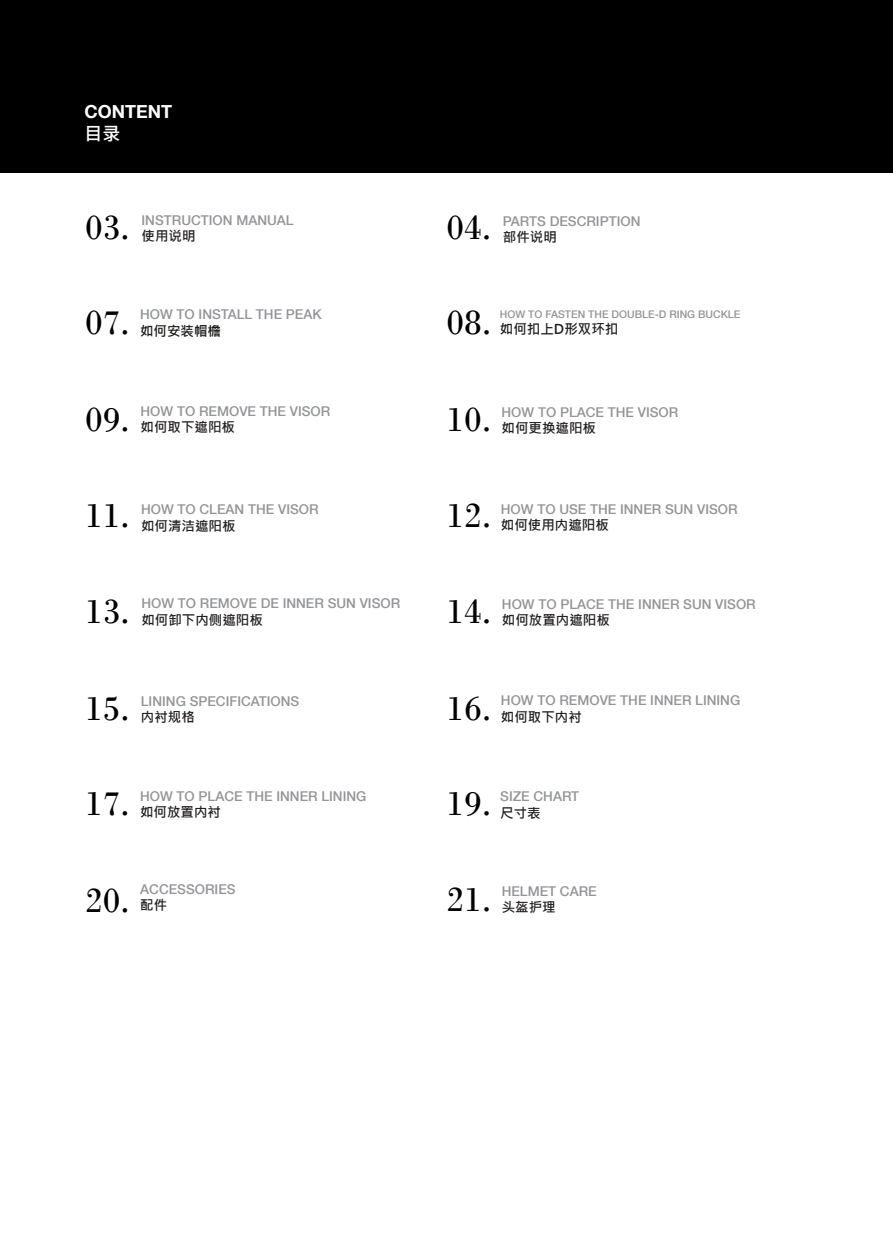
<style>
.page{position:relative;width:893px;height:1259px;background:#fff}
.page>*{position:absolute;margin:0;border:0;box-sizing:border-box;transform-origin:0 0}
.t1{font:36px "Bodoni";color:#000}
.t2{font:700 18px "Helvetica Neue LT Com";color:#fff}
.t3{font:500 18px "Noto Sans SC";color:#fff}
.t4{font:500 13.5px "Helvetica Neue LT Com";color:#939598}
.t5{font:700 13.5px "Microsoft Jheng Hei";color:#231f20}
.t6{font:500 13.5px "Helvetica Neue LT Com";color:#929497}
.t7{font:700 13.5px "Microsoft Jheng Hei";color:#1d1d1b}
.t8{font:500 10.5px "Helvetica Neue LT Com";color:#929497}
</style>
<div class="page">
<div style="left:0;top:0;width:893px;height:172px;background:#000"></div>
<h2 class="t2" style="left:85px;top:100px;width:89px">CONTENT</h2>
<h2 class="t3" style="left:85px;top:123px;width:37px">目录</h2>
<p class="t4" style="left:142px;top:212px;width:154px">INSTRUCTION MANUAL</p>
<p class="t5" style="left:142px;top:228px;width:55px">使用说明</p>
<h1 class="t1" style="left:85px;top:206px;width:47px">03.</h1>
<h1 class="t1" style="left:446px;top:206px;width:47px">04.</h1>
<p class="t4" style="left:503px;top:213px;width:139px">PARTS DESCRIPTION</p>
<p class="t5" style="left:503px;top:229px;width:55px">部件说明</p>
<p class="t4" style="left:140px;top:306px;width:183px">HOW TO INSTALL THE PEAK</p>
<p class="t7" style="left:140px;top:322px;width:82px">如何安装帽檐</p>
<h1 class="t1" style="left:85px;top:301px;width:47px">07.</h1>
<h1 class="t1" style="left:446px;top:301px;width:47px">08.</h1>
<p class="t8" style="left:500px;top:308px;width:242px">HOW TO FASTEN THE DOUBLE-D RING BUCKLE</p>
<p class="t5" style="left:500px;top:321px;width:120px">如何扣上D形双环扣</p>
<p class="t4" style="left:141px;top:403px;width:191px">HOW TO REMOVE THE VISOR</p>
<p class="t5" style="left:141px;top:419px;width:96px">如何取下遮阳板</p>
<h1 class="t1" style="left:85px;top:397px;width:47px">09.</h1>
<h1 class="t1" style="left:446px;top:397px;width:47px">10.</h1>
<p class="t4" style="left:501px;top:404px;width:178px">HOW TO PLACE THE VISOR</p>
<p class="t5" style="left:501px;top:419px;width:96px">如何更换遮阳板</p>
<h1 class="t1" style="left:85px;top:494px;width:47px">11.</h1>
<h1 class="t1" style="left:446px;top:494px;width:47px">12.</h1>
<p class="t4" style="left:141px;top:501px;width:179px">HOW TO CLEAN THE VISOR</p>
<p class="t5" style="left:141px;top:517px;width:96px">如何清洁遮阳板</p>
<p class="t4" style="left:501px;top:501px;width:238px">HOW TO USE THE INNER SUN VISOR</p>
<p class="t5" style="left:501px;top:516px;width:109px">如何使用内遮阳板</p>
<p class="t4" style="left:141px;top:595px;width:260px">HOW TO REMOVE DE INNER SUN VISOR</p>
<p class="t5" style="left:141px;top:611px;width:123px">如何卸下内侧遮阳板</p>
<h1 class="t1" style="left:85px;top:590px;width:47px">13.</h1>
<h1 class="t1" style="left:446px;top:590px;width:47px">14.</h1>
<p class="t4" style="left:502px;top:596px;width:255px">HOW TO PLACE THE INNER SUN VISOR</p>
<p class="t5" style="left:502px;top:611px;width:109px">如何放置内遮阳板</p>
<h1 class="t1" style="left:85px;top:687px;width:47px">15.</h1>
<h1 class="t1" style="left:446px;top:686px;width:47px">16.</h1>
<p class="t4" style="left:141px;top:693px;width:160px">LINING SPECIFICATIONS</p>
<p class="t5" style="left:141px;top:709px;width:55px">内衬规格</p>
<p class="t4" style="left:501px;top:692px;width:241px">HOW TO REMOVE THE INNER LINING</p>
<p class="t5" style="left:501px;top:708px;width:82px">如何取下内衬</p>
<p class="t4" style="left:140px;top:788px;width:228px">HOW TO PLACE THE INNER LINING</p>
<p class="t5" style="left:140px;top:803px;width:82px">如何放置内衬</p>
<h1 class="t1" style="left:85px;top:782px;width:47px">17.</h1>
<h1 class="t1" style="left:446px;top:782px;width:47px">19.</h1>
<p class="t4" style="left:500px;top:788px;width:81px">SIZE CHART</p>
<p class="t5" style="left:500px;top:804px;width:42px">尺寸表</p>
<p class="t6" style="left:140px;top:881px;width:97px">ACCESSORIES</p>
<p class="t5" style="left:140px;top:897px;width:28px">配件</p>
<h1 class="t1" style="left:85px;top:878px;width:47px">20.</h1>
<h1 class="t1" style="left:446px;top:878px;width:47px">21.</h1>
<p class="t4" style="left:502px;top:883px;width:97px">HELMET CARE</p>
<p class="t5" style="left:502px;top:899px;width:55px">头盔护理</p>
</div>
